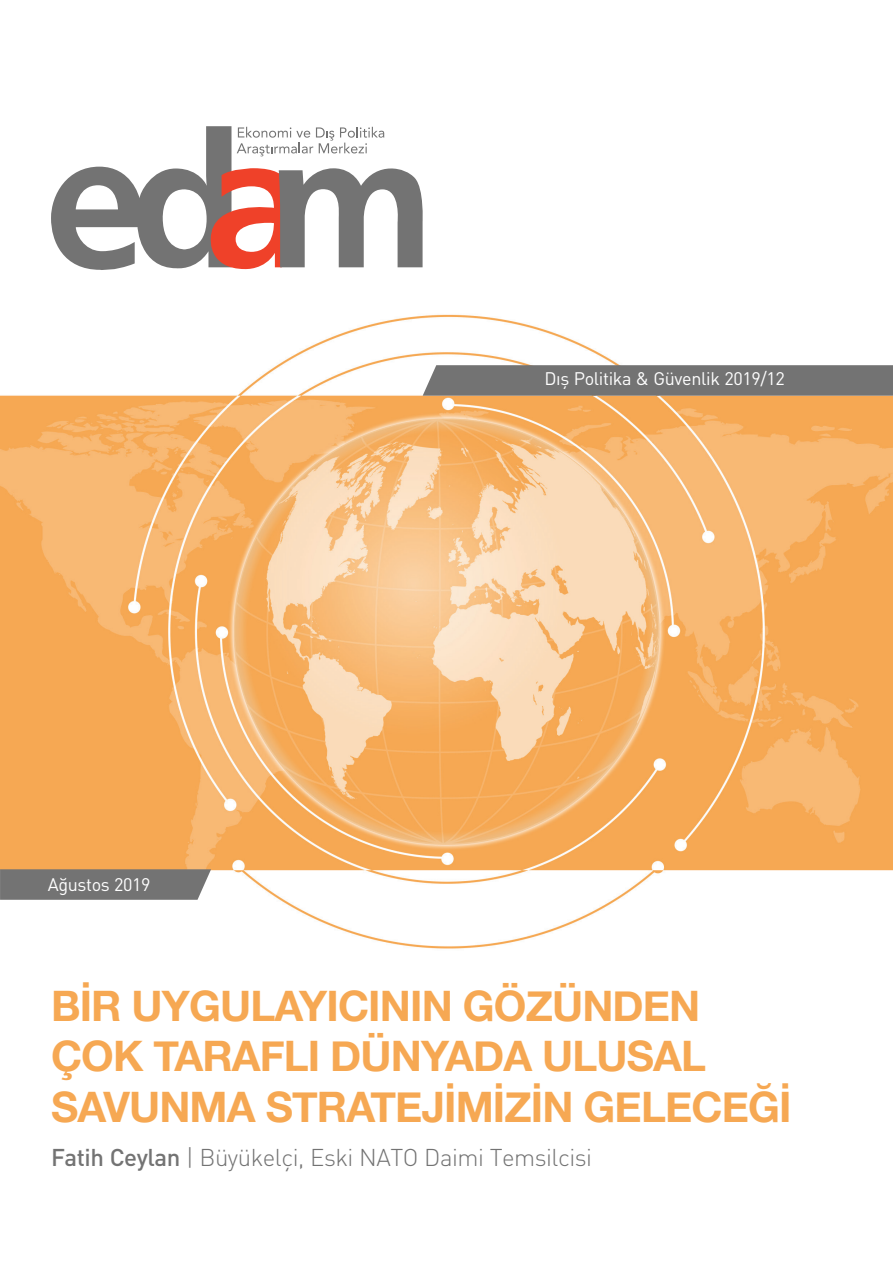
<style>
.page{position:relative;width:893px;height:1263px;background:#fff}
.page>*{position:absolute;margin:0;border:0;box-sizing:border-box;transform-origin:0 0}
.t1{font:700 42px/50.4px "Helvetica Neue";letter-spacing:-.02em;color:#f6a853}
.t2{font:300 24px "DIN";letter-spacing:-.02em;color:#737373}
.t3{font:18px "DIN";letter-spacing:-.02em;color:#fff}
.s1{font-weight:500}
</style>
<div class="page">
<img style="left:0;top:314px;width:893px;height:635px">
<svg style="left:423px;top:365px;width:470px;height:31px;background:#777676"></svg>
<svg style="left:0;top:869px;width:211px;height:31px;background:#797878"></svg>
<svg style="left:51px;top:126px;width:372px;height:144px"></svg>
<p class="t3" style="left:48px;top:873px;width:104px">Ağustos 2019</p>
<p class="t3" style="left:545px;top:368px;width:242px">Dış Politika &amp; Güvenlik 2019/12</p>
<p class="t1" style="left:51px;top:980px;width:742px">BİR UYGULAYICININ GÖZÜNDEN<br>ÇOK TARAFLI DÜNYADA ULUSAL<br>SAVUNMA STRATEJİMİZİN GELECEĞİ</p>
<p class="t2" style="left:51px;top:1143px;width:542px"><span class="s1">Fatih Ceylan</span> | Büyükelçi, Eski NATO Daimi Temsilcisi</p>
</div>
